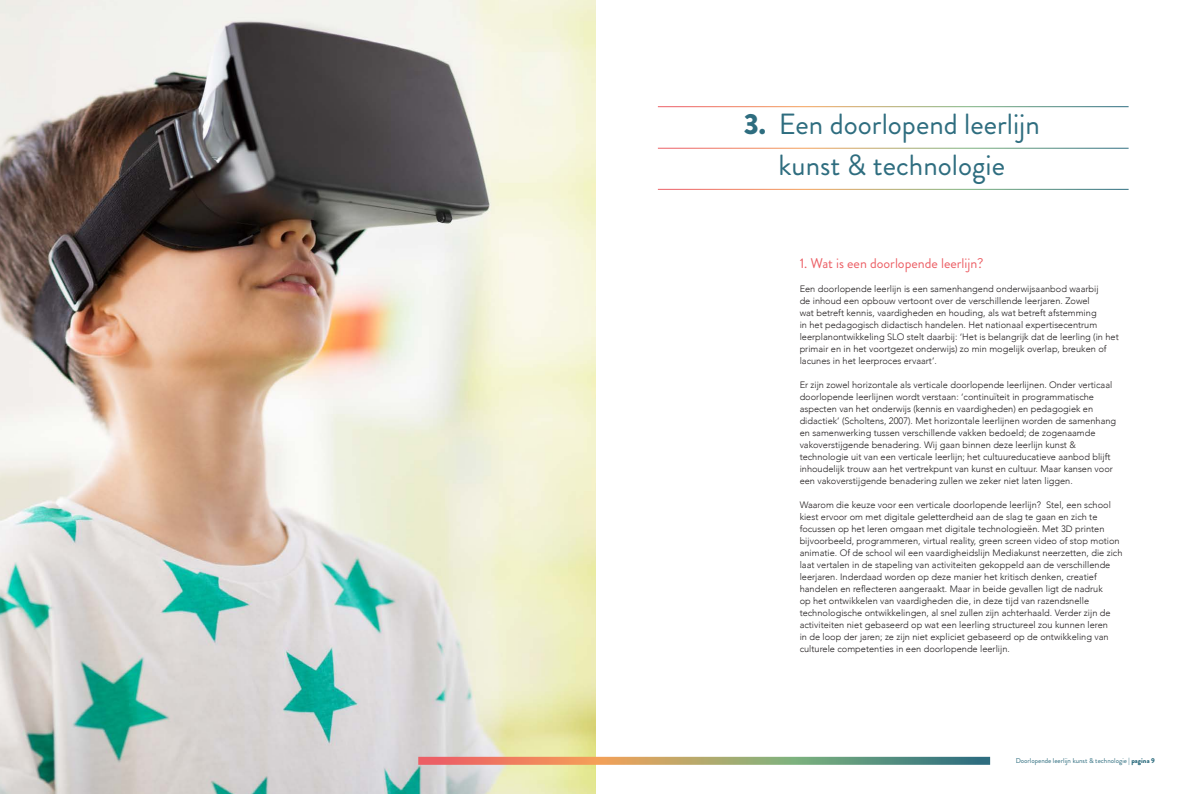
<style>
.page{position:relative;width:1191px;height:794px;background:#fff}
.page>*{position:absolute;margin:0;border:0;box-sizing:border-box;transform-origin:0 0}
.t1{font:29.1px/41px "Brandon Grotesque";color:#2e6d7f;text-align:center}
.t2{font:14px "Brandon Grotesque";color:#ec5f65}
.t3{font:300 9.2px/12px "Avenir";color:#231f20}
.t4{font:7px "Brandon Grotesque";color:#2e6d7f}
.s1{font-weight:900}
</style>
<div class="page">
<img style="left:0;top:0;width:595px;height:794px">
<svg style="left:418px;top:757px;width:572px;height:8px;background:#a89370"></svg>
<h1 class="t1" style="left:743px;top:104px;width:298px"><span class="s1">3.</span> Een doorlopend leerlijn kunst &amp; technologie</h1>
<h2 class="t2" style="left:799px;top:253px;width:185px">1. Wat is een doorlopende leerlijn?</h2>
<p class="t3" style="left:799px;top:283px;width:321px">Een doorlopende leerlijn is een samenhangend onderwijsaanbod waarbij<br>de inhoud een opbouw vertoont over de verschillende leerjaren. Zowel<br>wat betreft kennis, vaardigheden en houding, als wat betreft afstemming<br>in het pedagogisch didactisch handelen. Het nationaal expertisecentrum leerplanontwikkeling SLO stelt daarbij: ‘Het is belangrijk dat de leerling (in het primair en in het voortgezet onderwijs) zo min mogelijk overlap, breuken of lacunes in het leerproces ervaart’.</p>
<p class="t3" style="left:799px;top:379px;width:318px">Er zijn zowel horizontale als verticale doorlopende leerlijnen. Onder verticaal doorlopende leerlijnen wordt verstaan: ‘continuïteit in programmatische aspecten van het onderwijs (kennis en vaardigheden) en pedagogiek en didactiek’ (Scholtens, 2007). Met horizontale leerlijnen worden de samenhang en samenwerking tussen verschillende vakken bedoeld; de zogenaamde vakoverstijgende benadering. Wij gaan binnen deze leerlijn kunst &amp; technologie uit van een verticale leerlijn; het cultuureducatieve aanbod blijft inhoudelijk trouw aan het vertrekpunt van kunst en cultuur. Maar kansen voor een vakoverstijgende benadering zullen we zeker niet laten liggen.</p>
<p class="t3" style="left:799px;top:499px;width:324px">Waarom die keuze voor een verticale doorlopende leerlijn? Stel, een school kiest ervoor om met digitale geletterdheid aan de slag te gaan en zich te focussen op het leren omgaan met digitale technologieën. Met 3D printen bijvoorbeeld, programmeren, virtual reality, green screen video of stop motion animatie. Of de school wil een vaardigheidslijn Mediakunst neerzetten, die zich laat vertalen in de stapeling van activiteiten gekoppeld aan de verschillende leerjaren. Inderdaad worden op deze manier het kritisch denken, creatief handelen en reflecteren aangeraakt. Maar in beide gevallen ligt de nadruk<br>op het ontwikkelen van vaardigheden die, in deze tijd van razendsnelle technologische ontwikkelingen, al snel zullen zijn achterhaald. Verder zijn de activiteiten niet gebaseerd op wat een leerling structureel zou kunnen leren<br>in de loop der jaren; ze zijn niet expliciet gebaseerd op de ontwikkeling van culturele competenties in een doorlopende leerlijn.</p>
<p class="t4" style="left:1015px;top:755px;width:141px">Doorlopende leerlijn kunst &amp; technologie <span class="s1">| pagina 9</span></p>
</div>
